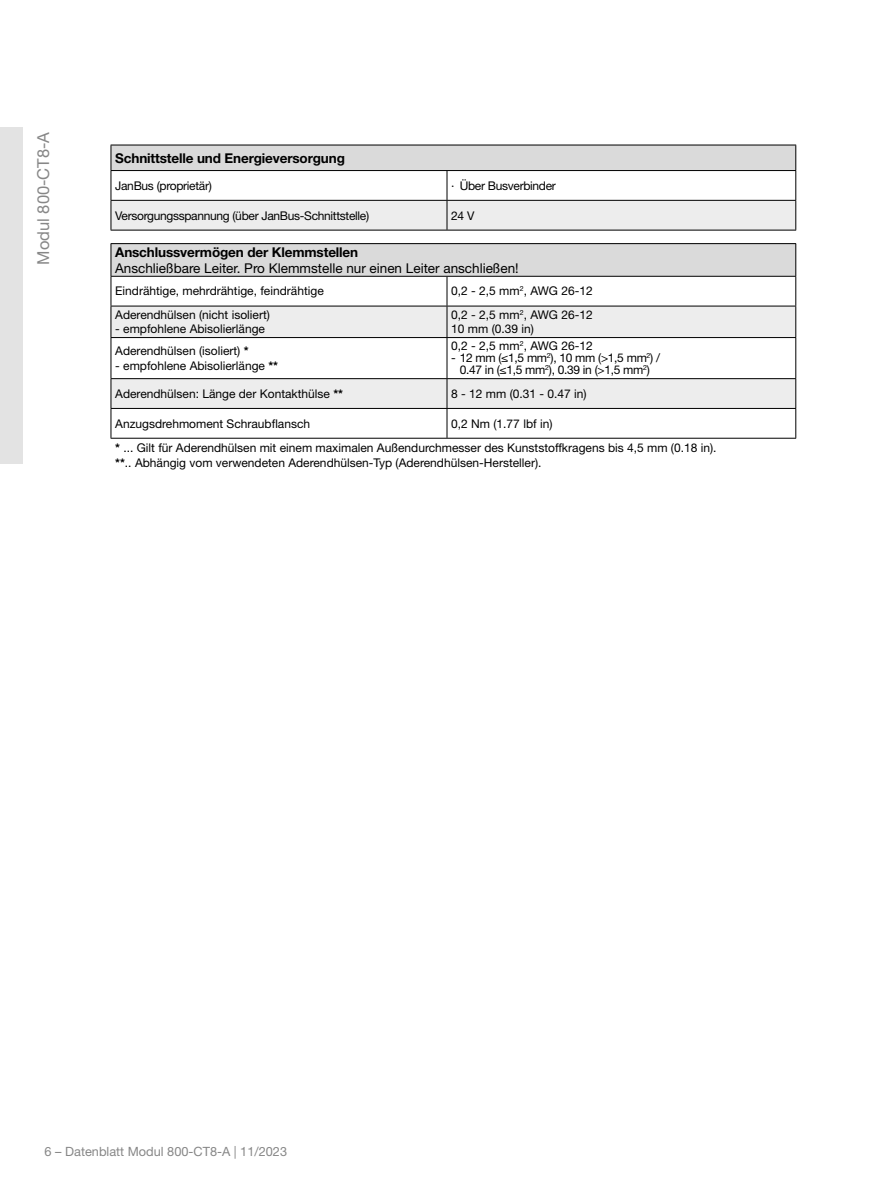
<style>
.page{position:relative;width:872px;height:1187px;background:#fff}
.page>*{position:absolute;margin:0;border:0;box-sizing:border-box;transform-origin:0 0}
.t1{font:16.5px "Helvetica Neue LT Pro";color:#878787}
.t2{font:700 13.5px "Helvetica Neue LT Pro";letter-spacing:-.01em;color:#000}
.t3{font:13.5px "Helvetica Neue LT Pro";color:#000}
.t4{font:12.75px "Helvetica Neue LT Pro";color:#878787}
.t5{font:12px/14.4px "Helvetica Neue LT Pro";color:#000}
.t6{font:12px/12px "Helvetica Neue LT Pro";letter-spacing:-.025em;color:#000;text-align:center}
.s1{font-weight:700}
</style>
<div class="page">
<div style="left:0;top:128px;width:23px;height:335px;background:#e3e3e3"></div>
<div style="left:111px;top:243px;width:684px;height:33px;background:#dadada"></div>
<svg style="left:112px;top:307px;width:683px;height:71px"></svg>
<hr style="left:111px;top:243px;width:336px;height:1px;background:#000">
<hr style="left:111px;top:244px;width:1px;height:32px;background:#000">
<hr style="left:447px;top:243px;width:349px;height:1px;background:#000">
<hr style="left:795px;top:244px;width:1px;height:32px;background:#000">
<hr style="left:111px;top:276px;width:336px;height:1px;background:#000">
<svg style="left:111px;top:277px;width:1px;height:29px"></svg>
<hr style="left:447px;top:276px;width:349px;height:1px;background:#000">
<svg style="left:446px;top:277px;width:1px;height:29px"></svg>
<svg style="left:795px;top:277px;width:1px;height:29px"></svg>
<hr style="left:111px;top:306px;width:336px;height:1px;background:#000">
<hr style="left:111px;top:306px;width:1px;height:31px;background:#000">
<hr style="left:447px;top:306px;width:349px;height:1px;background:#000">
<hr style="left:446px;top:306px;width:1px;height:31px;background:#000">
<hr style="left:795px;top:306px;width:1px;height:31px;background:#000">
<hr style="left:111px;top:337px;width:336px;height:1px;background:#000">
<hr style="left:111px;top:338px;width:1px;height:40px;background:#000">
<hr style="left:447px;top:337px;width:349px;height:1px;background:#000">
<hr style="left:446px;top:338px;width:1px;height:40px;background:#000">
<hr style="left:795px;top:338px;width:1px;height:40px;background:#000">
<hr style="left:111px;top:378px;width:336px;height:1px;background:#000">
<hr style="left:447px;top:378px;width:349px;height:1px;background:#000">
<svg style="left:111px;top:379px;width:685px;height:59px"></svg>
<hr style="left:111px;top:438px;width:336px;height:1px;background:#000">
<hr style="left:447px;top:438px;width:349px;height:1px;background:#000">
<svg style="left:111px;top:145px;width:685px;height:85px"></svg>
<hr style="left:111px;top:230px;width:336px;height:1px;background:#000">
<hr style="left:447px;top:230px;width:349px;height:1px;background:#000">
<h1 class="t1" style="left:33px;top:264px;width:134px;rotate:-90deg">Modul 800-CT8-A</h1>
<p class="t2" style="left:115px;top:149px;width:231px">Schnittstelle und Energieversorgung</p>
<p class="t6" style="left:115px;top:179px;width:98px">JanBus (proprietär)</p>
<p class="t6" style="left:451px;top:179px;width:106px">· Über Busverbinder</p>
<p class="t6" style="left:115px;top:209px;width:255px">Versorgungsspannung (über JanBus-Schnittstelle)</p>
<p class="t5" style="left:451px;top:208px;width:25px">24 V</p>
<p class="t2" style="left:115px;top:243px;width:244px">Anschlussvermögen der Klemmstellen</p>
<p class="t3" style="left:115px;top:260px;width:405px">Anschließbare Leiter. Pro Klemmstelle nur einen Leiter anschließen!</p>
<p class="t5" style="left:115px;top:284px;width:210px">Eindrähtige, mehrdrähtige, feindrähtige</p>
<p class="t5" style="left:451px;top:284px;width:143px">0,2 - 2,5 mm<sup>2</sup>, AWG 26-12</p>
<p class="t5" style="left:115px;top:307px;width:156px">Aderendhülsen (nicht isoliert)</p>
<p class="t5" style="left:115px;top:321px;width:151px">- empfohlene Abisolierlänge</p>
<p class="t5" style="left:451px;top:307px;width:143px">0,2 - 2,5 mm<sup>2</sup>, AWG 26-12<br>10 mm (0.39 in)</p>
<p class="t5" style="left:115px;top:343px;width:135px">Aderendhülsen (isoliert) <span class="s1">*</span></p>
<p class="t5" style="left:115px;top:358px;width:164px">- empfohlene Abisolierlänge <span class="s1">**</span></p>
<p class="t5" style="left:451px;top:338px;width:143px">0,2 - 2,5 mm<sup>2</sup>, AWG 26-12</p>
<p class="t6" style="left:451px;top:352px;width:210px">- 12 mm (≤1,5 mm<sup>2</sup>), 10 mm (&gt;1,5 mm<sup>2</sup>) /<br>0.47 in (≤1,5 mm<sup>2</sup>), 0.39 in (&gt;1,5 mm<sup>2</sup>)</p>
<p class="t5" style="left:115px;top:386px;width:229px">Aderendhülsen: Länge der Kontakthülse <span class="s1">**</span></p>
<p class="t5" style="left:451px;top:386px;width:137px">8 - 12 mm (0.31 - 0.47 in)</p>
<p class="t5" style="left:115px;top:416px;width:196px">Anzugsdrehmoment Schraubflansch</p>
<p class="t5" style="left:115px;top:410px;width:603px;line-height:24.8px;text-indent:336px">0,2 Nm (1.77 lbf in)<br><span class="s1">*</span> ... Gilt für Aderendhülsen mit einem maximalen Außendurchmesser des Kunststoffkragens bis 4,5 mm (0.18 in).</p>
<p class="t5" style="left:115px;top:455px;width:428px"><span class="s1">**</span>.. Abhängig vom verwendeten Aderendhülsen-Typ (Aderendhülsen-Hersteller).</p>
<p class="t4" style="left:45px;top:1143px;width:244px">6 – Datenblatt Modul 800-CT8-A | 11/2023</p>
</div>
